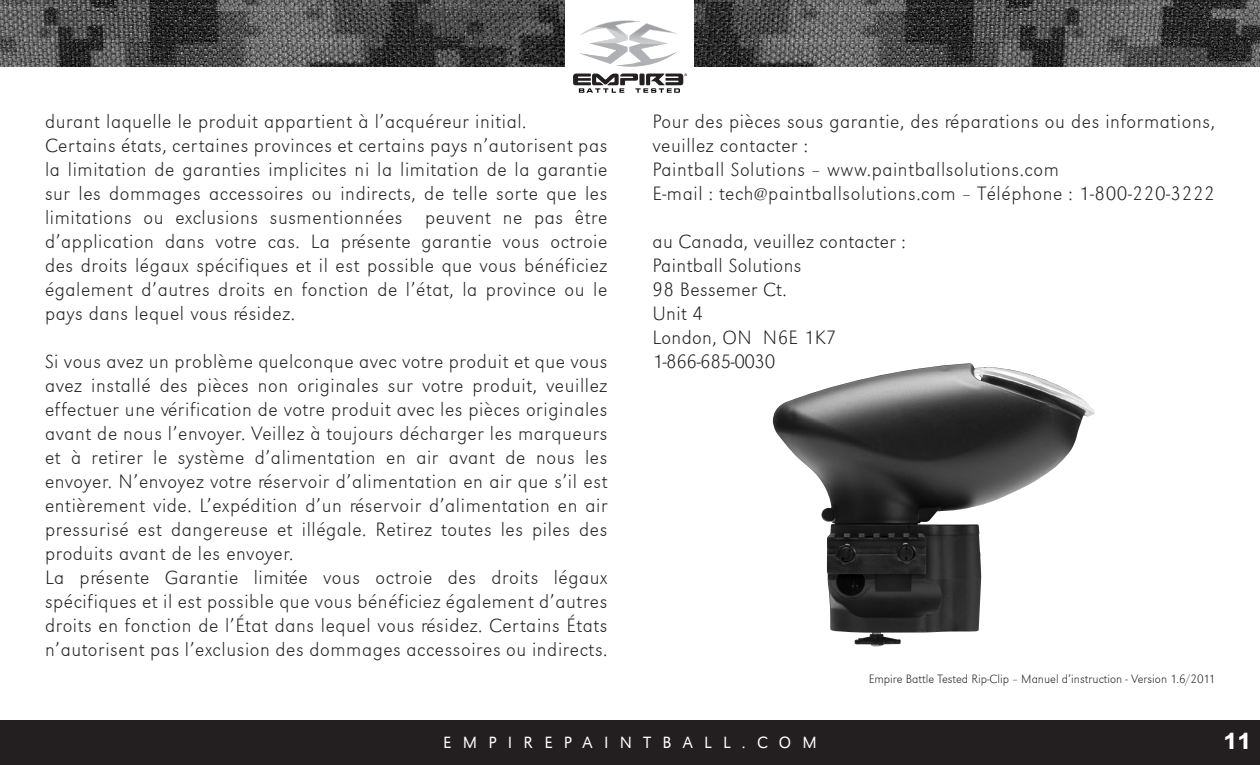
<style>
.page{position:relative;width:1260px;height:765px;background:#fff}
.page>*{position:absolute;margin:0;border:0;box-sizing:border-box;transform-origin:0 0}
.t1{font:800 22.5px "Arial";color:#fff}
.t2{font:20px/24px "URW Grotesk T Extr Ligh";letter-spacing:.03em;color:#231f20}
.t3{font:16.75px "URW Grotesk SCT Ligh";letter-spacing:.675em;color:#fff}
.t4{font:12.5px "URW Grotesk T Extr Ligh";color:#231f20}
</style>
<div class="page">
<div style="left:0;top:720px;width:1260px;height:45px;background:#231f20"></div>
<img style="left:0;top:0;width:1260px;height:67px">
<div style="left:566px;top:0;width:128px;height:96px;background:#fff"></div>
<svg style="left:573px;top:20px;width:114px;height:73px"></svg>
<img style="left:773px;top:363px;width:251px;height:284px">
<p class="t2" style="left:45px;top:109px;width:564px">durant laquelle le produit appartient à l’acquéreur initial.<br>Certains états, certaines provinces et certains pays n’autorisent pas la limitation de garanties implicites ni la limitation de la garantie sur les dommages accessoires ou indirects, de telle sorte que les limitations ou exclusions susmentionnées peuvent ne pas être d’application dans votre cas. La présente garantie vous octroie des droits légaux spécifiques et il est possible que vous bénéficiez également d’autres droits en fonction de l’état, la province ou le pays dans lequel vous résidez.</p>
<p class="t2" style="left:45px;top:349px;width:564px">Si vous avez un problème quelconque avec votre produit et que vous avez installé des pièces non originales sur votre produit, veuillez effectuer une vérification de votre produit avec les pièces originales avant de nous l’envoyer. Veillez à toujours décharger les marqueurs et à retirer le système d’alimentation en air avant de nous les envoyer. N’envoyez votre réservoir d’alimentation en air que s’il est entièrement vide. L’expédition d’un réservoir d’alimentation en air pressurisé est dangereuse et illégale. Retirez toutes les piles des produits avant de les envoyer.<br>La présente Garantie limitée vous octroie des droits légaux spécifiques et il est possible que vous bénéficiez également d’autres droits en fonction de l’État dans lequel vous résidez. Certains États n’autorisent pas l’exclusion des dommages accessoires ou indirects.</p>
<p class="t2" style="left:652px;top:109px;width:564px">Pour des pièces sous garantie, des réparations ou des informations, veuillez contacter :<br>Paintball Solutions – www.paintballsolutions.com<br>E-mail : tech@paintballsolutions.com – Téléphone : 1-800-220-3222</p>
<p class="t2" style="left:652px;top:229px;width:255px">au Canada, veuillez contacter :<br>Paintball Solutions<br>98 Bessemer Ct.<br>Unit 4<br>London, ON N6E 1K7<br>1-866-685-0030</p>
<p class="t4" style="left:869px;top:672px;width:348px">Empire Battle Tested Rip-Clip – Manuel d’instruction - Version 1.6/2011</p>
<p class="t3" style="left:443px;top:733px;width:375px">EMPIREPAINTBALL.COM</p>
<p class="t1" style="left:1224px;top:727px;width:29px">11</p>
</div>
